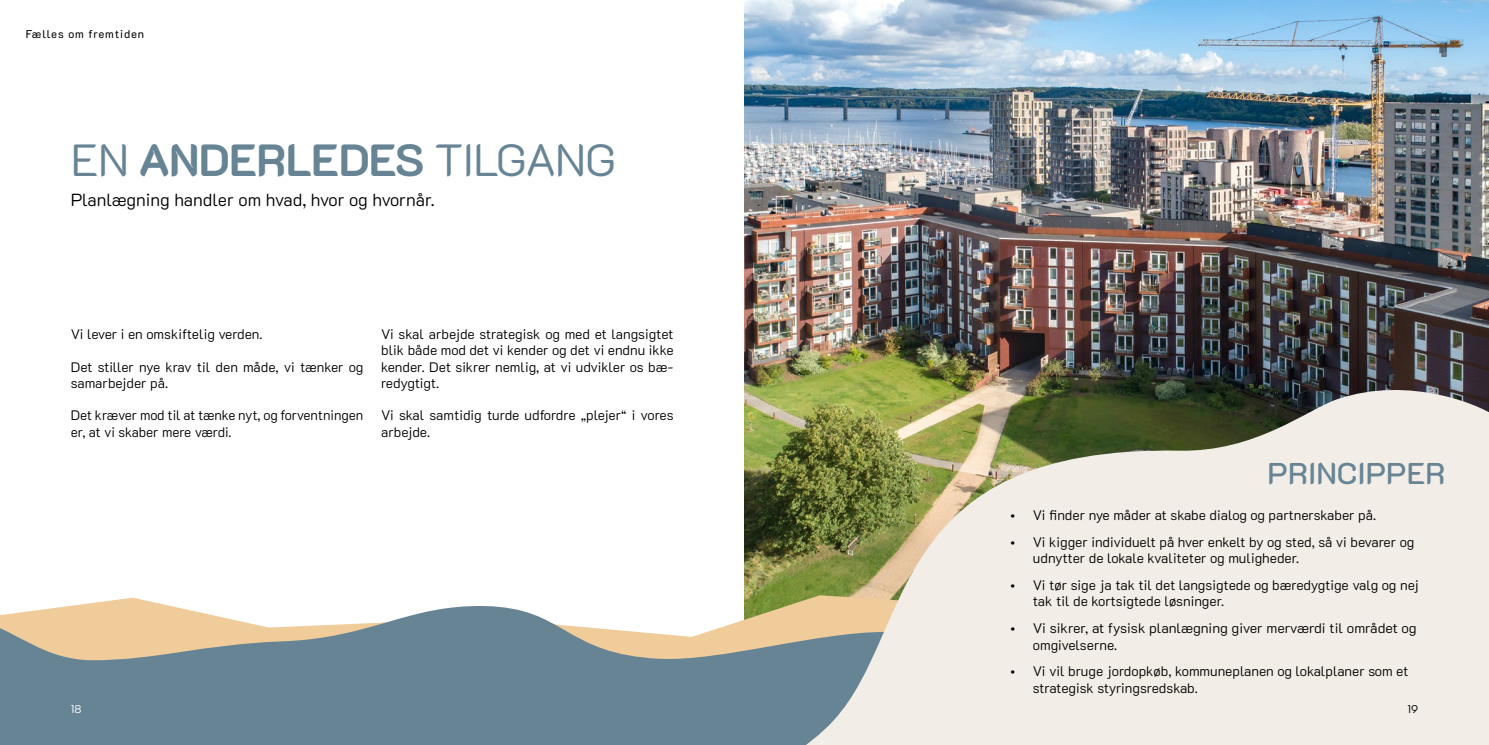
<style>
.page{position:relative;width:1489px;height:745px;background:#fff}
.page>*{position:absolute;margin:0;border:0;box-sizing:border-box;transform-origin:0 0}
.t1{font:700 45px "K2 D";letter-spacing:-.02em;color:#678495}
.t2{font:500 30px "K2 D";color:#678495}
.t3{font:300 17.5px "K2 D";color:#000}
.t4{font:300 13.75px/16.2px "K2 D";color:#000}
.t5{font:11.25px "K2 D";letter-spacing:.08em;color:#000}
.t6{font:300 11.25px "K2 D";color:#fff}
.t7{font:300 11.25px "K2 D";color:#000}
.s1{font-weight:300}
</style>
<div class="page">
<img style="left:744px;top:0;width:744px;height:374px">
<svg style="left:0;top:597px;width:677px;height:147px;background:#8e9ea3"></svg>
<svg style="left:677px;top:374px;width:811px;height:370px;background:#c8c8b6"></svg>
<p class="t5" style="left:26px;top:28px;width:120px">Fælles om fremtiden</p>
<h1 class="t1" style="left:71px;top:134px;width:547px"><span class="s1">EN</span> ANDERLEDES <span class="s1">TILGANG</span></h1>
<p class="t3" style="left:71px;top:190px;width:365px">Planlægning handler om hvad, hvor og hvornår.</p>
<p class="t4" style="left:71px;top:326px;width:193px">Vi lever i en omskiftelig verden.</p>
<p class="t4" style="left:71px;top:358px;width:294px">Det stiller nye krav til den måde, vi tænker og samarbejder på.</p>
<p class="t4" style="left:71px;top:407px;width:294px">Det kræver mod til at tænke nyt, og forventningen er, at vi skaber mere værdi.</p>
<p class="t4" style="left:381px;top:326px;width:294px;text-align:justify">Vi skal arbejde strategisk og med et langsigtet blik både mod det vi kender og det vi endnu ikke kender. Det sikrer nemlig, at vi udvikler os bæ&shy;redygtigt.</p>
<p class="t4" style="left:381px;top:407px;width:294px">Vi skal samtidig turde udfordre „plejer“ i vores arbejde.</p>
<h2 class="t2" style="left:1267px;top:456px;width:179px">PRINCIPPER</h2>
<p class="t4" style="left:1010px;top:507px;width:367px">• Vi finder nye måder at skabe dialog og partnerskaber på.</p>
<p class="t4" style="left:1032px;top:533px;width:383px;text-indent:-22px">• Vi kigger individuelt på hver enkelt by og sted, så vi bevarer og udnytter de lokale kvaliteter og muligheder.</p>
<p class="t4" style="left:1032px;top:577px;width:387px;text-indent:-22px">• Vi tør sige ja tak til det langsigtede og bæredygtige valg og nej tak til de kortsigtede løsninger.</p>
<p class="t4" style="left:1032px;top:620px;width:385px;text-indent:-22px">• Vi sikrer, at fysisk planlægning giver merværdi til området og omgivelserne.</p>
<p class="t4" style="left:1032px;top:663px;width:377px;text-indent:-22px">• Vi vil bruge jordopkøb, kommuneplanen og lokalplaner som et strategisk styringsredskab.</p>
<p class="t6" style="left:71px;top:701px;width:12px">18</p>
<p class="t7" style="left:1407px;top:701px;width:12px">19</p>
</div>
